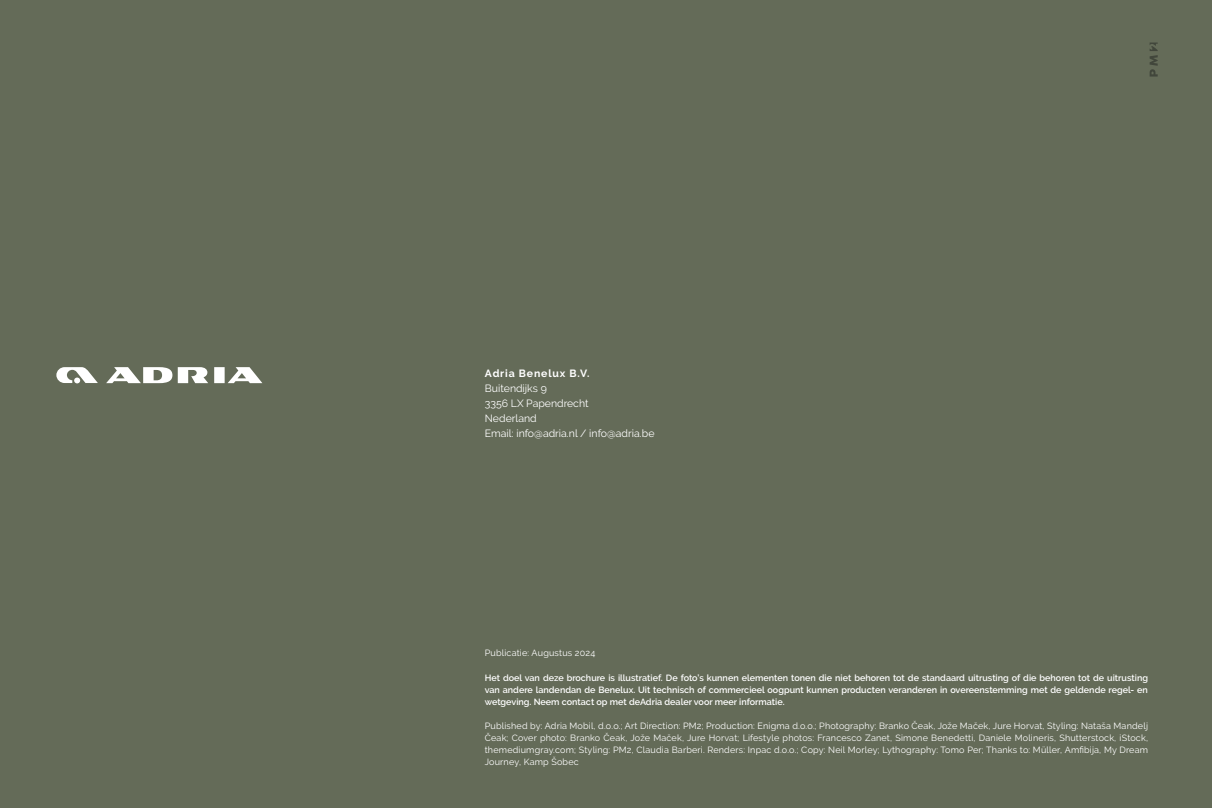
<style>
.page{position:relative;width:1212px;height:808px;background:#646b58}
.page>*{position:absolute;margin:0;border:0;box-sizing:border-box;transform-origin:0 0}
.t1{font:10.5px/15px "Raleway";color:#fff}
.t2{font:700 10.5px "Raleway";letter-spacing:.08em;color:#fff}
.t3{font:9px/12px "Raleway";letter-spacing:.02em;color:#fff;text-align:justify}
.t4{font:600 9px/12px "Raleway";color:#fff;text-align:justify}
</style>
<div class="page">
<svg style="left:1149px;top:43px;width:9px;height:34px"></svg>
<svg style="left:56px;top:367px;width:42px;height:16px"></svg>
<svg style="left:106px;top:367px;width:156px;height:16px"></svg>
<p class="t2" style="left:485px;top:367px;width:106px">Adria Benelux B.V.</p>
<p class="t1" style="left:485px;top:381px;width:171px">Buitendijks 9<br>3356 LX Papendrecht<br>Nederland<br>Email: info@adria.nl / info@adria.be</p>
<p class="t3" style="left:485px;top:646px;width:112px">Publicatie: Augustus 2024</p>
<p class="t4" style="left:485px;top:672px;width:665px">Het doel van deze brochure is illustratief. De foto’s kunnen elementen tonen die niet behoren tot de standaard uitrusting of die behoren tot de uitrusting van andere landendan de Benelux. Uit technisch of commercieel oogpunt kunnen producten veranderen in overeenstemming met de geldende regel- en wetgeving. Neem contact op met deAdria dealer voor meer informatie.</p>
<p class="t3" style="left:485px;top:720px;width:665px">Published by: Adria Mobil, d.o.o.; Art Direction: PM2; Production: Enigma d.o.o.; Photography: Branko Čeak, Jože Maček, Jure Horvat, Styling: Nataša Mandelj Čeak; Cover photo: Branko Čeak, Jože Maček, Jure Horvat; Lifestyle photos: Francesco Zanet, Simone Benedetti, Daniele Molineris, Shutterstock, iStock, themediumgray.com; Styling: PM2, Claudia Barberi. Renders: Inpac d.o.o.; Copy: Neil Morley; Lythography: Tomo Per; Thanks to: Müller, Amfibija, My Dream Journey, Kamp Šobec</p>
</div>
